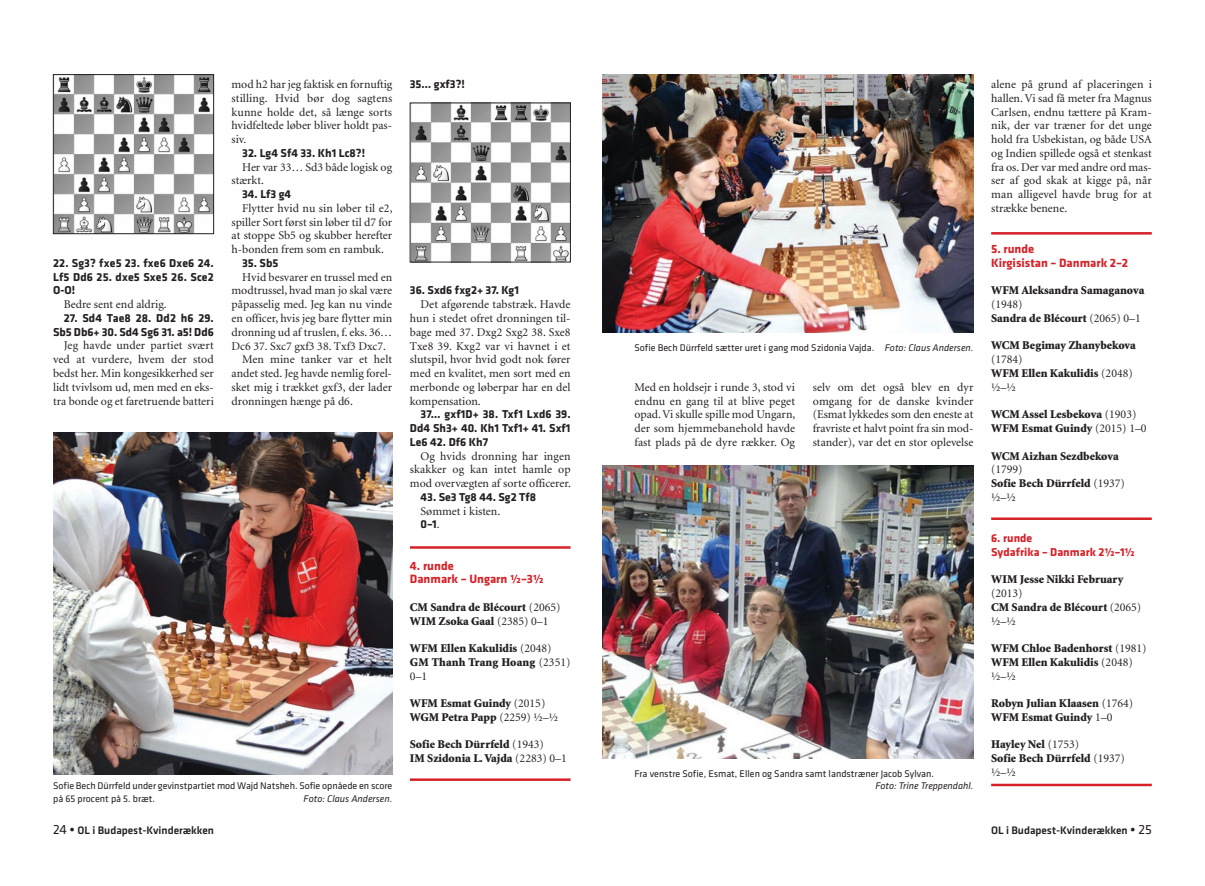
<style>
.page{position:relative;width:1205px;height:886px;background:#fff}
.page>*{position:absolute;margin:0;border:0;box-sizing:border-box;transform-origin:0 0}
.t1{font:700 12.5px/13.8px "Klavika";color:#d52229}
.t2{font:11.88px/13.8px "Minion";color:#231f20;text-align:justify}
.t3{font:900 11.88px/13.8px "Minion";color:#231f20}
.t4{font:700 11.88px/13.8px "Klavika";color:#231f20;text-align:justify}
.t5{font:700 11.88px/13.8px "Klavika";color:#d52229}
.t6{font:500 11.25px "Klavika";color:#231f20}
.t7{font:10px/12.5px "Klavika";color:#231f20}
.t8{font:italic 10px "Klavika";color:#231f20}
.s1{font-family:"Minion";font-weight:400}
.s2{font-weight:400}
.s3{font-style:italic}
.s4{font-weight:400;font-size:13.75px}
.s5{font-weight:700;font-size:13.75px}
</style>
<div class="page">
<img style="left:53px;top:432px;width:339px;height:342px">
<img style="left:55px;top:76px;width:157px;height:156px">
<div style="left:53px;top:74px;width:161px;height:160px;border:1px solid #231f20"></div>
<img style="left:412px;top:105px;width:156px;height:155px">
<hr style="left:410px;top:546px;width:160px;height:3px;background:#d52229">
<hr style="left:410px;top:778px;width:160px;height:3px;background:#d52229">
<img style="left:602px;top:74px;width:371px;height:258px">
<img style="left:602px;top:465px;width:371px;height:293px">
<hr style="left:991px;top:232px;width:161px;height:3px;background:#d52229">
<hr style="left:991px;top:517px;width:161px;height:3px;background:#d52229">
<hr style="left:991px;top:784px;width:161px;height:2px;background:#d52229">
<p class="t4" style="left:53px;top:257px;width:162px">22. Sg3? fxe5 23. fxe6 Dxe6 24.<br>Lf5 Dd6 25. dxe5 Sxe5 26. Sce2<br>O-O!</p>
<p class="t2" style="left:64px;top:298px;width:105px">Bedre sent end aldrig.</p>
<p class="t4" style="left:53px;top:312px;width:162px;text-align:right">27. Sd4 Tae8 28. Dd2 h6 29.<br>Sb5 Db6+ 30. Sd4 Sg6 31. a5! Dd6</p>
<p class="t2" style="left:53px;top:340px;width:162px;text-indent:11px">Jeg havde under partiet svært ved at vurdere, hvem der stod bedst her. Min kongesikkerhed ser lidt tvivlsom ud, men med en eks&shy;tra bonde og et faretruende batteri</p>
<p class="t2" style="left:231px;top:78px;width:162px">mod h2 har jeg faktisk en fornuftig stilling. Hvid bør dog sagtens kunne holde det, så længe sorts hvidfeltede løber bliver holdt pas&shy;siv.</p>
<p class="t4" style="left:242px;top:147px;width:124px">32. Lg4 Sf4 33. Kh1 Lc8?!</p>
<p class="t2" style="left:231px;top:161px;width:162px;text-indent:11px">Her var 33… Sd3 både logisk og stærkt.</p>
<p class="t4" style="left:242px;top:189px;width:51px">34. Lf3 g4</p>
<p class="t2" style="left:231px;top:202px;width:162px;text-indent:11px">Flytter hvid nu sin løber til e2, spiller Sort først sin løber til d7 for at stoppe Sb5 og skubber herefter h-bonden frem som en rambuk.</p>
<p class="t4" style="left:242px;top:257px;width:38px">35. Sb5</p>
<p class="t2" style="left:242px;top:271px;width:152px">Hvid besvarer en trussel med en</p>
<p class="t2" style="left:231px;top:285px;width:162px">modtrussel, hvad man jo skal være</p>
<p class="t2" style="left:231px;top:298px;width:162px">påpasselig med. Jeg kan nu vinde</p>
<p class="t2" style="left:231px;top:312px;width:162px">en officer, hvis jeg bare flytter min</p>
<p class="t2" style="left:231px;top:326px;width:162px">dronning ud af truslen, f. eks. 36…</p>
<p class="t2" style="left:231px;top:340px;width:156px">Dc6 37. Sxc7 gxf3 38. Txf3 Dxc7.</p>
<p class="t2" style="left:242px;top:353px;width:151px">Men mine tanker var et helt</p>
<p class="t2" style="left:231px;top:367px;width:162px">andet sted. Jeg havde nemlig forel-</p>
<p class="t2" style="left:231px;top:381px;width:162px">sket mig i trækket gxf3, der lader</p>
<p class="t2" style="left:231px;top:395px;width:123px">dronningen hænge på d6.</p>
<p class="t7" style="left:53px;top:781px;width:341px">Sofie Bech Dürrfeld under gevinstpartiet mod Wajd Natsheh. Sofie opnåede en score på 65 procent på 5. bræt.</p>
<p class="t8" style="left:304px;top:795px;width:90px">Foto: Claus Andersen.</p>
<p class="t4" style="left:410px;top:79px;width:56px">35… gxf3?!</p>
<p class="t4" style="left:410px;top:285px;width:110px">36. Sxd6 fxg2+ 37. Kg1</p>
<p class="t2" style="left:410px;top:298px;width:162px;text-indent:11px">Det afgørende tabstræk. Havde hun i stedet ofret dronningen til&shy;bage med 37. Dxg2 Sxg2 38. Sxe8<br>Txe8 39. Kxg2 var vi havnet i et slutspil, hvor hvid godt nok fører med en kvalitet, men sort med en merbonde og løberpar har en del kompensation.</p>
<p class="t4" style="left:410px;top:409px;width:162px;text-indent:11px">37… gxf1D+ 38. Txf1 Lxd6 39.<br>Dd4 Sh3+ 40. Kh1 Txf1+ 41. Sxf1<br>Le6 42. Df6 Kh7</p>
<p class="t2" style="left:410px;top:450px;width:162px;text-indent:11px">Og hvids dronning har ingen skakker og kan intet hamle op mod overvægten af sorte officerer.</p>
<p class="t4" style="left:420px;top:491px;width:117px">43. Se3 Tg8 44. Sg2 Tf8</p>
<p class="t2" style="left:420px;top:505px;width:81px">Sømmet i kisten.</p>
<p class="t4" style="left:420px;top:519px;width:21px">0–1<span class="s1">.</span></p>
<p class="t1" style="left:410px;top:560px;width:135px">4. runde<br>Danmark – Ungarn ½–3½</p>
<p class="t3" style="left:410px;top:601px;width:152px">CM Sandra de Blécourt <span class="s2">(2065)<br></span>WIM Zsoka Gaal <span class="s2">(2385) 0–1</span></p>
<p class="t3" style="left:410px;top:642px;width:162px">WFM Ellen Kakulidis <span class="s2">(2048)<br></span>GM Thanh Trang Hoang <span class="s2">(2351)<br>0–1</span></p>
<p class="t3" style="left:410px;top:697px;width:150px">WFM Esmat Guindy <span class="s2">(2015)<br></span>WGM Petra Papp <span class="s2">(2259) ½–½</span></p>
<p class="t3" style="left:410px;top:738px;width:158px">Sofie Bech Dürrfeld <span class="s2">(1943)<br></span>IM Szidonia L. Vajda <span class="s2">(2283) 0–1</span></p>
<p class="t7" style="left:634px;top:342px;width:340px">Sofie Bech Dürrfeld sætter uret i gang mod Szidonia Vajda. <span class="s3">Foto: Claus Andersen.</span></p>
<p class="t2" style="left:634px;top:381px;width:162px">Med en holdsejr i runde 3, stod vi endnu en gang til at blive peget opad. Vi skulle spille mod Ungarn, der som hjemmebanehold havde fast plads på de dyre rækker. Og</p>
<p class="t2" style="left:813px;top:381px;width:162px">selv om det også blev en dyr omgang for de danske kvinder (Esmat lykkedes som den eneste at fravriste et halvt point fra sin mod&shy;stander), var det en stor oplevelse</p>
<p class="t7" style="left:634px;top:768px;width:301px">Fra venstre Sofie, Esmat, Ellen og Sandra samt landstræner Jacob Sylvan.</p>
<p class="t8" style="left:875px;top:782px;width:100px">Foto: Trine Treppendahl.</p>
<p class="t2" style="left:991px;top:78px;width:162px">alene på grund af placeringen i hallen. Vi sad få meter fra Magnus Carlsen, endnu tættere på Kram&shy;nik, der var træner for det unge hold fra Usbekistan, og både USA og Indien spillede også et stenkast fra os. Der var med andre ord mas&shy;ser af god skak at kigge på, når man alligevel havde brug for at strække benene.</p>
<p class="t1" style="left:991px;top:243px;width:138px">5. runde<br>Kirgisistan – Danmark 2–2</p>
<p class="t3" style="left:991px;top:285px;width:155px">WFM Aleksandra Samaganova</p>
<p class="t3" style="left:991px;top:298px;width:151px"><span class="s2">(1948)<br></span>Sandra de Blécourt <span class="s2">(2065) 0–1</span></p>
<p class="t3" style="left:991px;top:340px;width:146px">WCM Begimay Zhanybekova</p>
<p class="t3" style="left:991px;top:353px;width:143px"><span class="s2">(1784)<br></span>WFM Ellen Kakulidis <span class="s2">(2048) ½–½</span></p>
<p class="t3" style="left:991px;top:408px;width:157px">WCM Assel Lesbekova <span class="s2">(1903)<br></span>WFM Esmat Guindy <span class="s2">(2015) 1–0</span></p>
<p class="t3" style="left:991px;top:450px;width:129px">WCM Aizhan Sezdbekova</p>
<p class="t3" style="left:991px;top:463px;width:135px"><span class="s2">(1799)<br></span>Sofie Bech Dürrfeld <span class="s2">(1937) ½–½</span></p>
<p class="t5" style="left:991px;top:532px;width:145px">6. runde<br>Sydafrika – Danmark 2½–1½</p>
<p class="t3" style="left:991px;top:573px;width:134px">WIM Jesse Nikki February</p>
<p class="t3" style="left:991px;top:587px;width:152px"><span class="s2">(2013)<br></span>CM Sandra de Blécourt <span class="s2">(2065) ½–½</span></p>
<p class="t3" style="left:991px;top:642px;width:157px">WFM Chloe Badenhorst <span class="s2">(1981)<br></span>WFM Ellen Kakulidis <span class="s2">(2048) ½–½</span></p>
<p class="t3" style="left:991px;top:697px;width:144px">Robyn Julian Klaasen <span class="s2">(1764)<br></span>WFM Esmat Guindy <span class="s2">1–0</span></p>
<p class="t3" style="left:991px;top:738px;width:135px">Hayley Nel <span class="s2">(1753)<br></span>Sofie Bech Dürrfeld <span class="s2">(1937) ½–½</span></p>
<p class="t6" style="left:53px;top:826px;width:162px"><span class="s4">24</span> <span class="s5">•</span> OL i Budapest-Kvinderækken</p>
<p class="t6" style="left:991px;top:826px;width:162px">OL i Budapest-Kvinderækken <span class="s5">•</span> <span class="s4">25</span></p>
</div>
